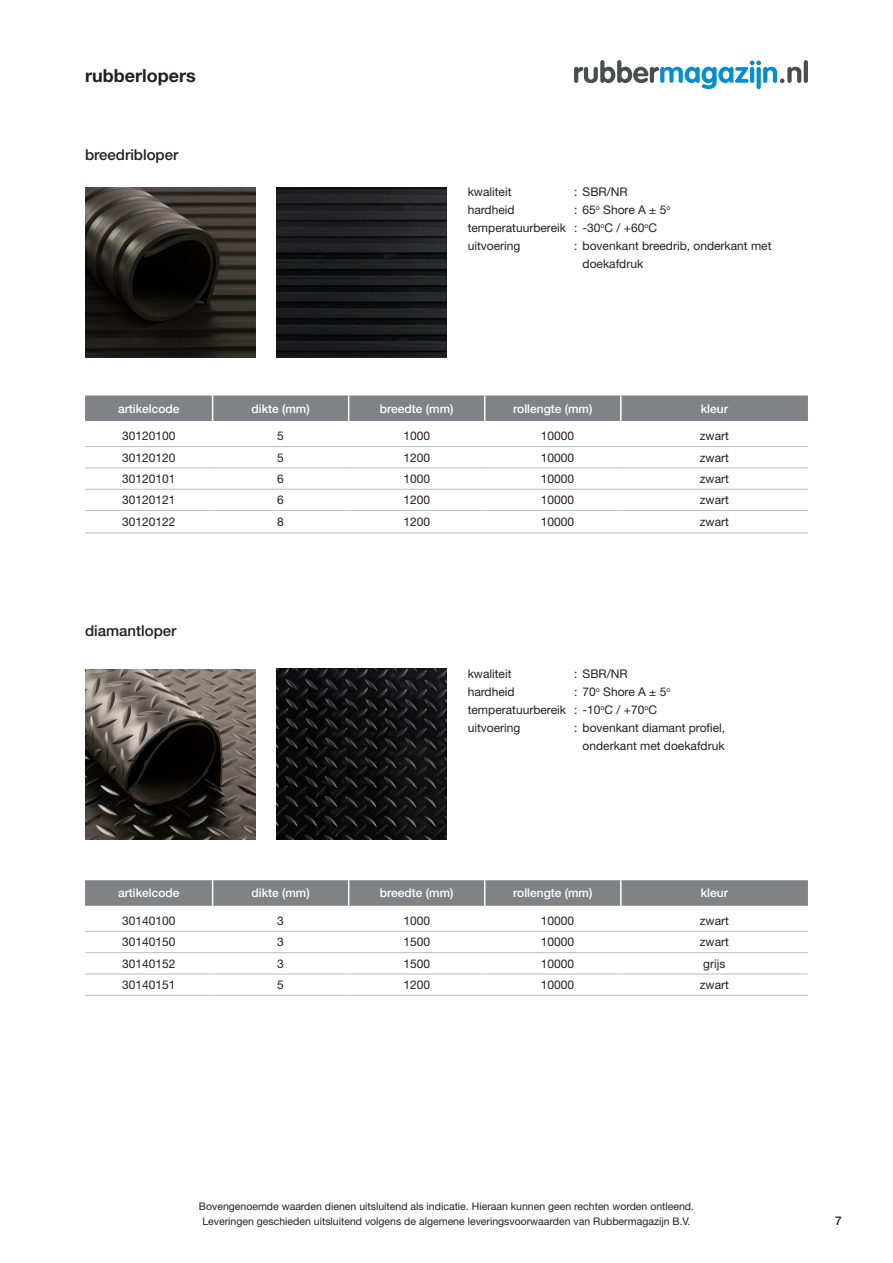
<style>
.page{position:relative;width:893px;height:1263px;background:#fff}
.page>*{position:absolute;margin:0;border:0;box-sizing:border-box;transform-origin:0 0}
.Gen-condition{font:700 18px "Helvetica Neue LT Std";color:#231f20}
.t1{font:500 15px "Helvetica Neue LT Std";color:#231f20}
.t2{font:12px/18px "Helvetica Neue LT Std";color:#231f20}
.t3{font:500 12px "Helvetica Neue LT Std";color:#fff}
.t4{font:500 12px "Helvetica Neue LT Std";color:#231f20}
.t5{font:10.5px/15px "Helvetica Neue LT Std";color:#231f20;text-align:center}
</style>
<div class="page">
<svg style="left:574px;top:60px;width:227px;height:29px"></svg>
<hr style="left:804px;top:60px;width:4px;height:23px;background:#4b4c4d;border-radius:2px">
<div style="left:85px;top:395px;width:723px;height:26px;background:#808285"></div>
<hr style="left:620px;top:395px;width:2px;height:26px;background:#fff">
<hr style="left:85px;top:446px;width:128px;height:1px;background:#bcbdc0">
<hr style="left:213px;top:446px;width:136px;height:1px;background:#bcbdc0">
<hr style="left:349px;top:446px;width:136px;height:1px;background:#bcbdc0">
<hr style="left:485px;top:446px;width:136px;height:1px;background:#bcbdc0">
<hr style="left:621px;top:446px;width:187px;height:1px;background:#bcbdc0">
<hr style="left:85px;top:467px;width:128px;height:1px;background:#bcbdc0">
<hr style="left:213px;top:467px;width:136px;height:1px;background:#bcbdc0">
<hr style="left:349px;top:467px;width:136px;height:1px;background:#bcbdc0">
<hr style="left:485px;top:467px;width:136px;height:1px;background:#bcbdc0">
<hr style="left:621px;top:467px;width:187px;height:1px;background:#bcbdc0">
<hr style="left:85px;top:489px;width:128px;height:1px;background:#bcbdc0">
<hr style="left:213px;top:489px;width:136px;height:1px;background:#bcbdc0">
<hr style="left:349px;top:489px;width:136px;height:1px;background:#bcbdc0">
<hr style="left:485px;top:489px;width:136px;height:1px;background:#bcbdc0">
<hr style="left:621px;top:489px;width:187px;height:1px;background:#bcbdc0">
<hr style="left:85px;top:510px;width:128px;height:1px;background:#bcbdc0">
<hr style="left:213px;top:510px;width:136px;height:1px;background:#bcbdc0">
<hr style="left:349px;top:510px;width:136px;height:1px;background:#bcbdc0">
<hr style="left:485px;top:510px;width:136px;height:1px;background:#bcbdc0">
<hr style="left:621px;top:510px;width:187px;height:1px;background:#bcbdc0">
<hr style="left:85px;top:532px;width:128px;height:1px;background:#bcbdc0">
<hr style="left:213px;top:532px;width:136px;height:1px;background:#bcbdc0">
<hr style="left:349px;top:532px;width:136px;height:1px;background:#bcbdc0">
<hr style="left:485px;top:532px;width:136px;height:1px;background:#bcbdc0">
<hr style="left:621px;top:532px;width:187px;height:1px;background:#bcbdc0">
<img style="left:276px;top:187px;width:170px;height:171px">
<img style="left:85px;top:187px;width:170px;height:170px">
<svg style="left:85px;top:880px;width:723px;height:26px;background:#838587"></svg>
<hr style="left:620px;top:880px;width:2px;height:26px;background:#fff">
<hr style="left:85px;top:931px;width:128px;height:1px;background:#bcbdc0">
<hr style="left:213px;top:931px;width:136px;height:1px;background:#bcbdc0">
<hr style="left:349px;top:931px;width:136px;height:1px;background:#bcbdc0">
<hr style="left:485px;top:931px;width:136px;height:1px;background:#bcbdc0">
<hr style="left:621px;top:931px;width:187px;height:1px;background:#bcbdc0">
<hr style="left:85px;top:952px;width:128px;height:1px;background:#bcbdc0">
<hr style="left:213px;top:952px;width:136px;height:1px;background:#bcbdc0">
<hr style="left:349px;top:952px;width:136px;height:1px;background:#bcbdc0">
<hr style="left:485px;top:952px;width:136px;height:1px;background:#bcbdc0">
<hr style="left:621px;top:952px;width:187px;height:1px;background:#bcbdc0">
<hr style="left:85px;top:974px;width:128px;height:1px;background:#bcbdc0">
<hr style="left:213px;top:974px;width:136px;height:1px;background:#bcbdc0">
<hr style="left:349px;top:974px;width:136px;height:1px;background:#bcbdc0">
<hr style="left:485px;top:974px;width:136px;height:1px;background:#bcbdc0">
<hr style="left:621px;top:974px;width:187px;height:1px;background:#bcbdc0">
<hr style="left:85px;top:995px;width:128px;height:1px;background:#bcbdc0">
<hr style="left:213px;top:995px;width:136px;height:1px;background:#bcbdc0">
<hr style="left:349px;top:995px;width:136px;height:1px;background:#bcbdc0">
<hr style="left:485px;top:995px;width:136px;height:1px;background:#bcbdc0">
<hr style="left:621px;top:995px;width:187px;height:1px;background:#bcbdc0">
<img style="left:276px;top:669px;width:170px;height:170px">
<img style="left:85px;top:669px;width:170px;height:170px">
<p class="Gen-condition" style="left:85px;top:65px;width:112px">rubberlopers</p>
<p class="t1" style="left:85px;top:145px;width:95px">breedribloper</p>
<p class="t2" style="left:468px;top:183px;width:45px">kwaliteit</p>
<p class="t2" style="left:574px;top:183px;width:55px">: SBR/NR</p>
<p class="t2" style="left:468px;top:201px;width:48px">hardheid</p>
<p class="t2" style="left:574px;top:201px;width:98px">: 65<sup>o</sup> Shore A ± 5<sup>o</sup></p>
<p class="t2" style="left:468px;top:219px;width:191px">temperatuurbereik : -30<sup>o</sup>C / +60<sup>o</sup>C</p>
<p class="t2" style="left:468px;top:237px;width:54px">uitvoering</p>
<p class="t2" style="left:583px;top:237px;width:190px;text-indent:-9px">: bovenkant breedrib, onderkant met doekafdruk</p>
<p class="t3" style="left:118px;top:401px;width:63px">artikelcode</p>
<p class="t3" style="left:252px;top:401px;width:60px">dikte (mm)</p>
<p class="t3" style="left:380px;top:401px;width:75px">breedte (mm)</p>
<p class="t3" style="left:513px;top:401px;width:81px">rollengte (mm)</p>
<p class="t3" style="left:701px;top:401px;width:29px">kleur</p>
<p class="t2" style="left:122px;top:427px;width:55px">30120100</p>
<p class="t2" style="left:277px;top:427px;width:8px">5</p>
<p class="t2" style="left:403px;top:427px;width:28px">1000</p>
<p class="t2" style="left:541px;top:427px;width:35px">10000</p>
<p class="t2" style="left:700px;top:427px;width:31px">zwart</p>
<p class="t2" style="left:122px;top:448px;width:55px">30120120</p>
<p class="t2" style="left:277px;top:448px;width:8px">5</p>
<p class="t2" style="left:403px;top:448px;width:28px">1200</p>
<p class="t2" style="left:541px;top:448px;width:35px">10000</p>
<p class="t2" style="left:700px;top:448px;width:31px">zwart</p>
<p class="t2" style="left:122px;top:469px;width:55px">30120101</p>
<p class="t2" style="left:277px;top:469px;width:8px">6</p>
<p class="t2" style="left:403px;top:469px;width:28px">1000</p>
<p class="t2" style="left:541px;top:469px;width:35px">10000</p>
<p class="t2" style="left:700px;top:469px;width:31px">zwart</p>
<p class="t2" style="left:122px;top:491px;width:55px">30120121</p>
<p class="t2" style="left:277px;top:491px;width:8px">6</p>
<p class="t2" style="left:403px;top:491px;width:28px">1200</p>
<p class="t2" style="left:541px;top:491px;width:35px">10000</p>
<p class="t2" style="left:700px;top:491px;width:31px">zwart</p>
<p class="t2" style="left:122px;top:512px;width:55px">30120122</p>
<p class="t2" style="left:277px;top:512px;width:8px">8</p>
<p class="t2" style="left:403px;top:512px;width:28px">1200</p>
<p class="t2" style="left:541px;top:512px;width:35px">10000</p>
<p class="t2" style="left:700px;top:512px;width:31px">zwart</p>
<p class="t1" style="left:85px;top:621px;width:93px">diamantloper</p>
<p class="t2" style="left:468px;top:664px;width:45px">kwaliteit</p>
<p class="t2" style="left:574px;top:664px;width:55px">: SBR/NR</p>
<p class="t2" style="left:468px;top:682px;width:48px">hardheid</p>
<p class="t2" style="left:574px;top:682px;width:98px">: 70<sup>o</sup> Shore A ± 5<sup>o</sup></p>
<p class="t2" style="left:468px;top:700px;width:191px">temperatuurbereik : -10<sup>o</sup>C / +70<sup>o</sup>C</p>
<p class="t2" style="left:468px;top:718px;width:54px">uitvoering</p>
<p class="t2" style="left:574px;top:718px;width:153px">: bovenkant diamant profiel,</p>
<p class="t2" style="left:583px;top:736px;width:144px">onderkant met doekafdruk</p>
<p class="t3" style="left:118px;top:886px;width:63px">artikelcode</p>
<p class="t3" style="left:252px;top:886px;width:60px">dikte (mm)</p>
<p class="t3" style="left:380px;top:886px;width:75px">breedte (mm)</p>
<p class="t3" style="left:513px;top:886px;width:81px">rollengte (mm)</p>
<p class="t3" style="left:701px;top:886px;width:29px">kleur</p>
<p class="t2" style="left:122px;top:911px;width:55px">30140100</p>
<p class="t2" style="left:277px;top:911px;width:8px">3</p>
<p class="t2" style="left:403px;top:911px;width:28px">1000</p>
<p class="t2" style="left:541px;top:911px;width:35px">10000</p>
<p class="t2" style="left:700px;top:911px;width:31px">zwart</p>
<p class="t2" style="left:122px;top:933px;width:55px">30140150</p>
<p class="t2" style="left:277px;top:933px;width:8px">3</p>
<p class="t2" style="left:403px;top:933px;width:28px">1500</p>
<p class="t2" style="left:541px;top:933px;width:35px">10000</p>
<p class="t2" style="left:700px;top:933px;width:31px">zwart</p>
<p class="t2" style="left:122px;top:954px;width:55px">30140152</p>
<p class="t2" style="left:277px;top:954px;width:8px">3</p>
<p class="t2" style="left:403px;top:954px;width:28px">1500</p>
<p class="t2" style="left:541px;top:954px;width:35px">10000</p>
<p class="t2" style="left:703px;top:954px;width:24px">grijs</p>
<p class="t2" style="left:122px;top:975px;width:55px">30140151</p>
<p class="t2" style="left:277px;top:975px;width:8px">5</p>
<p class="t2" style="left:403px;top:975px;width:28px">1200</p>
<p class="t2" style="left:541px;top:975px;width:35px">10000</p>
<p class="t2" style="left:700px;top:975px;width:31px">zwart</p>
<p class="t5" style="left:199px;top:1198px;width:497px">Bovengenoemde waarden dienen uitsluitend als indicatie. Hieraan kunnen geen rechten worden ontleend.<br>Leveringen geschieden uitsluitend volgens de algemene leveringsvoorwaarden van Rubbermagazijn B.V.</p>
<p class="t4" style="left:835px;top:1213px;width:8px">7</p>
</div>
